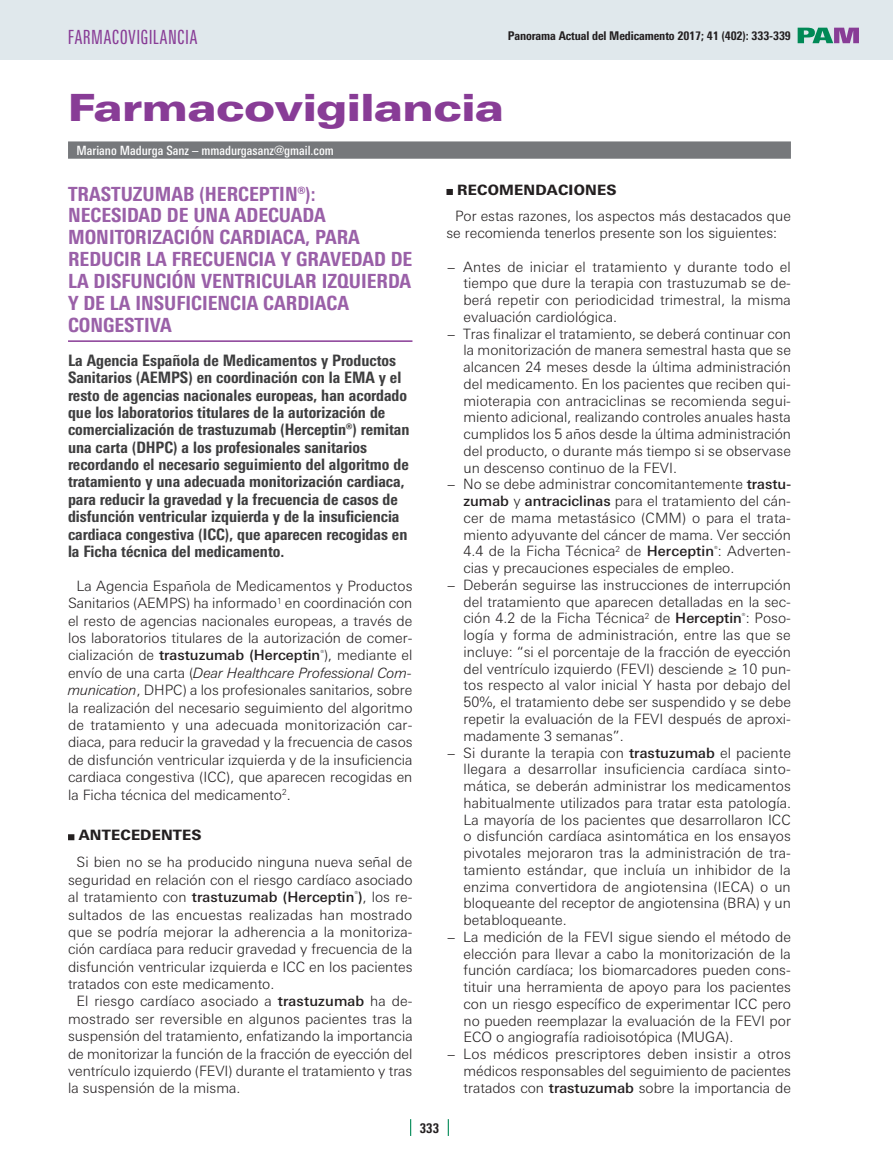
<style>
.page{position:relative;width:893px;height:1170px;background:#fff}
.page>*{position:absolute;margin:0;border:0;box-sizing:border-box;transform-origin:0 0}
.FARMACOVIGI-NIVEL-1{font:900 37.5px "Linotype Univers Extd";color:#883c96}
.FARMACOVIGI-NIVEL-2{font:800 condensed 19.5px/21.9px "Linotype Univers";color:#9a60a8}
.t1{font:19.5px "Linotype Univers Comp";letter-spacing:.05em;color:#883c96}
.FARMACOVIGI-ENTRADIL{font:800 condensed 15.75px/17.4px "Linotype Univers";color:#3e3e3f}
.FARMACOVIGI-PARRAFO{font:300 14.25px/16.8px "Linotype Univers Basic";color:#231f20;text-align:justify}
.FARMACOVIGI-NIVEL-3{font:800 14.25px "Linotype Univers Basic";letter-spacing:.015em;color:#231f20}
.t2{font:800 condensed 13.5px "Linotype Univers";color:#231f20;scale:.95 1}
.FARMACOVIGI-AUTORES{font:500 condensed 12.75px "Linotype Univers";color:#fff}
.cabecera{font:800 condensed 12px "Linotype Univers";letter-spacing:-.01em;color:#231f20}
.s1{font-weight:500}
.s2{font-style:italic}
</style>
<div class="page">
<svg style="left:410px;top:1119px;width:1px;height:16px"></svg>
<svg style="left:448px;top:1119px;width:1px;height:16px"></svg>
<div style="left:0;top:0;width:893px;height:60px;background:#e0e8ec"></div>
<svg style="left:798px;top:28px;width:61px;height:15px"></svg>
<div style="left:68px;top:141px;width:723px;height:18px;background:#76787b"></div>
<div style="left:446px;top:189px;width:7px;height:6px;background:#231f20"></div>
<hr style="left:68px;top:340px;width:344px;height:2px;background:#883c96">
<svg style="left:68px;top:834px;width:6px;height:6px"></svg>
<h2 class="t1" style="left:68px;top:26px;width:131px">FARMACOVIGILANCIA</h2>
<p class="cabecera" style="left:508px;top:29px;width:285px">Panorama Actual del Medicamento 2017; 41 (402): 333-339</p>
<p class="FARMACOVIGI-NIVEL-1" style="left:68px;top:85px;width:437px">Farmacovigilancia</p>
<p class="FARMACOVIGI-AUTORES" style="left:77px;top:143px;width:259px">Mariano Madurga Sanz – mmadurgasanz@gmail.com</p>
<p class="FARMACOVIGI-NIVEL-3" style="left:457px;top:181px;width:161px">RECOMENDACIONES</p>
<p class="FARMACOVIGI-PARRAFO" style="left:446px;top:208px;width:346px;text-indent:9px">Por estas razones, los aspectos más destacados que se recomienda tenerlos presente son los siguientes:</p>
<p class="FARMACOVIGI-PARRAFO" style="left:463px;top:258px;width:329px;text-indent:-17px">− Antes de iniciar el tratamiento y durante todo el tiempo que dure la terapia con trastuzumab se de&shy;berá repetir con periodicidad trimestral, la misma evaluación cardiológica.</p>
<p class="FARMACOVIGI-PARRAFO" style="left:463px;top:325px;width:329px;text-indent:-17px">− Tras finalizar el tratamiento, se deberá continuar con la monitorización de manera semestral hasta que se alcancen 24 meses desde la última administración del medicamento. En los pacientes que reciben qui&shy;mioterapia con antraciclinas se recomienda segui&shy;miento adicional, realizando controles anuales hasta cumplidos los 5 años desde la última administración del producto, o durante más tiempo si se observase un descenso continuo de la FEVI.</p>
<p class="FARMACOVIGI-PARRAFO" style="left:463px;top:476px;width:329px;text-indent:-17px">− No se debe administrar concomitantemente <span class="s1">trastu&shy;zumab</span> y <span class="s1">antraciclinas</span> para el tratamiento del cán&shy;cer de mama metastásico (CMM) o para el trata&shy;miento adyuvante del cáncer de mama. Ver sección 4.4 de la Ficha Técnica<sup>2</sup> de <span class="s1">Herceptin</span><sup>®</sup>: Adverten&shy;cias y precauciones especiales de empleo.</p>
<p class="FARMACOVIGI-PARRAFO" style="left:463px;top:576px;width:329px;text-indent:-17px">− Deberán seguirse las instrucciones de interrupción del tratamiento que aparecen detalladas en la sec&shy;ción 4.2 de la Ficha Técnica<sup>2</sup> de <span class="s1">Herceptin</span><sup>®</sup>: Poso&shy;logía y forma de administración, entre las que se incluye: “si el porcentaje de la fracción de eyección del ventrículo izquierdo (FEVI) desciende ≥ 10 pun&shy;tos respecto al valor inicial Y hasta por debajo del 50%, el tratamiento debe ser suspendido y se debe repetir la evaluación de la FEVI después de aproxi&shy;madamente 3 semanas”.</p>
<p class="FARMACOVIGI-PARRAFO" style="left:463px;top:743px;width:329px;text-indent:-17px">− Si durante la terapia con <span class="s1">trastuzumab</span> el paciente llegara a desarrollar insuficiencia cardíaca sinto&shy;mática, se deberán administrar los medicamentos habitualmente utilizados para tratar esta patología.<br>La mayoría de los pacientes que desarrollaron ICC o disfunción cardíaca asintomática en los ensayos pivotales mejoraron tras la administración de tra&shy;tamiento estándar, que incluía un inhibidor de la enzima convertidora de angiotensina (IECA) o un bloqueante del receptor de angiotensina (BRA) y un betabloqueante.</p>
<p class="FARMACOVIGI-PARRAFO" style="left:463px;top:928px;width:329px;text-indent:-17px">− La medición de la FEVI sigue siendo el método de elección para llevar a cabo la monitorización de la función cardíaca; los biomarcadores pueden cons&shy;tituir una herramienta de apoyo para los pacientes con un riesgo específico de experimentar ICC pero no pueden reemplazar la evaluación de la FEVI por ECO o angiografía radioisotópica (MUGA).</p>
<p class="FARMACOVIGI-PARRAFO" style="left:463px;top:1045px;width:329px;text-indent:-17px">− Los médicos prescriptores deben insistir a otros médicos responsables del seguimiento de pacientes tratados con <span class="s1">trastuzumab</span> sobre la importancia de</p>
<p class="FARMACOVIGI-NIVEL-2" style="left:68px;top:182px;width:346px">TRASTUZUMAB (HERCEPTIN®):<br>NECESIDAD DE UNA ADECUADA<br>MONITORIZACIÓN CARDIACA, PARA<br>REDUCIR LA FRECUENCIA Y GRAVEDAD DE<br>LA DISFUNCIÓN VENTRICULAR IZQUIERDA<br>Y DE LA INSUFICIENCIA CARDIACA<br>CONGESTIVA</p>
<p class="FARMACOVIGI-ENTRADIL" style="left:68px;top:351px;width:343px">La Agencia Española de Medicamentos y Productos Sanitarios (AEMPS) en coordinación con la EMA y el resto de agencias nacionales europeas, han acordado que los laboratorios titulares de la autorización de comercialización de trastuzumab (Herceptin®) remitan una carta (DHPC) a los profesionales sanitarios recordando el necesario seguimiento del algoritmo de tratamiento y una adecuada monitorización cardiaca, para reducir la gravedad y la frecuencia de casos de disfunción ventricular izquierda y de la insuficiencia cardiaca congestiva (ICC), que aparecen recogidas en la Ficha técnica del medicamento.</p>
<p class="FARMACOVIGI-PARRAFO" style="left:68px;top:577px;width:347px;line-height:17.4px;text-indent:9px">La Agencia Española de Medicamentos y Productos Sanitarios (AEMPS) ha informado<sup>1</sup> en coordinación con el resto de agencias nacionales europeas, a través de los laboratorios titulares de la autorización de comer&shy;cialización de <span class="s1">trastuzumab (Herceptin</span><sup>®</sup>), mediante el envío de una carta (<span class="s2">Dear Healthcare Professional Com&shy;munication</span>, DHPC) a los profesionales sanitarios, sobre la realización del necesario seguimiento del algoritmo de tratamiento y una adecuada monitorización car&shy;diaca, para reducir la gravedad y la frecuencia de casos de disfunción ventricular izquierda y de la insuficiencia cardiaca congestiva (ICC), que aparecen recogidas en la Ficha técnica del medicamento<sup>2</sup>.</p>
<p class="FARMACOVIGI-NIVEL-3" style="left:79px;top:826px;width:125px">ANTECEDENTES</p>
<p class="FARMACOVIGI-PARRAFO" style="left:68px;top:853px;width:346px;line-height:17.4px;text-indent:9px">Si bien no se ha producido ninguna nueva señal de seguridad en relación con el riesgo cardíaco asociado al tratamiento con <span class="s1">trastuzumab (Herceptin</span><sup>®</sup><span class="s1">)</span>, los re&shy;sultados de las encuestas realizadas han mostrado que se podría mejorar la adherencia a la monitoriza&shy;ción cardíaca para reducir gravedad y frecuencia de la disfunción ventricular izquierda e ICC en los pacientes tratados con este medicamento.</p>
<p class="FARMACOVIGI-PARRAFO" style="left:68px;top:992px;width:346px;line-height:17.4px;text-indent:9px">El riesgo cardíaco asociado a <span class="s1">trastuzumab</span> ha de&shy;mostrado ser reversible en algunos pacientes tras la suspensión del tratamiento, enfatizando la importancia de monitorizar la función de la fracción de eyección del ventrículo izquierdo (FEVI) durante el tratamiento y tras la suspensión de la misma.</p>
<p class="t2" style="left:420px;top:1119px;width:22px">333</p>
</div>
